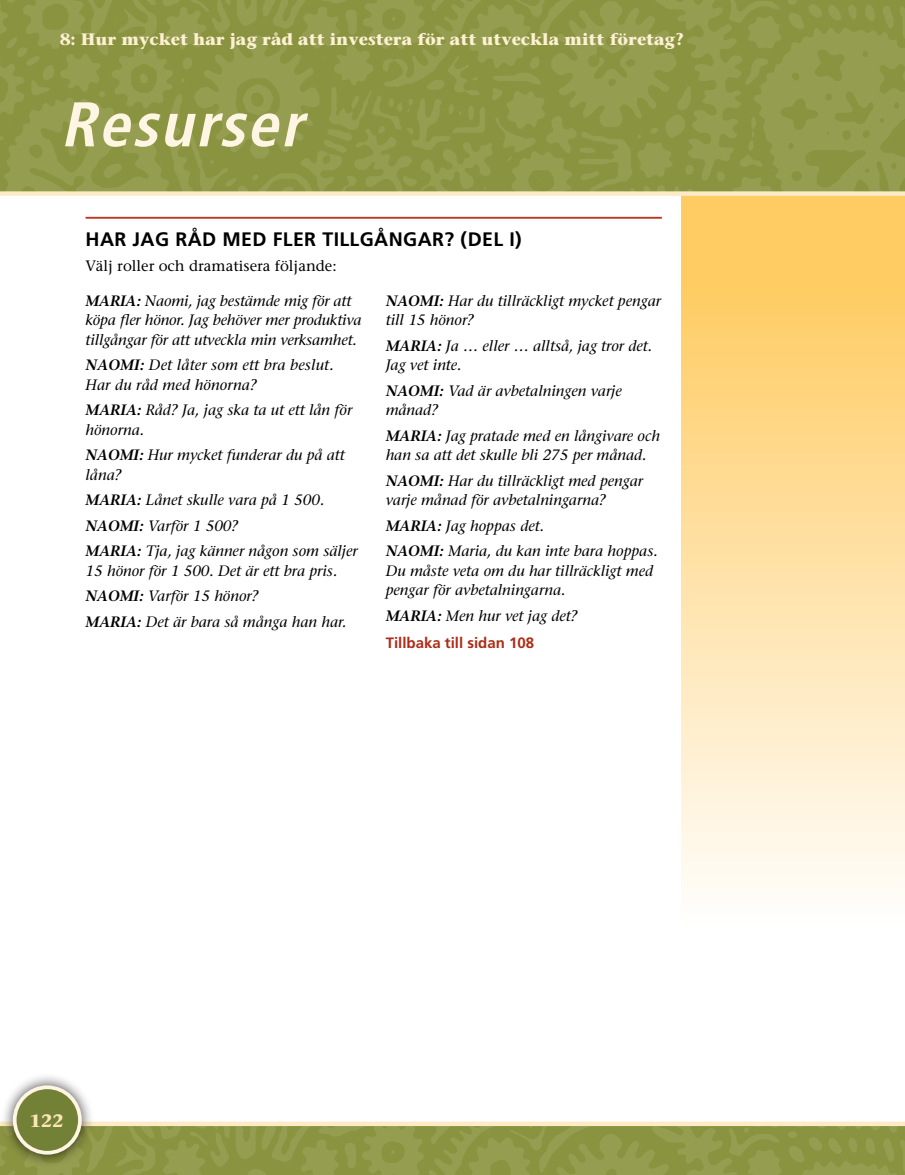
<style>
.page{position:relative;width:905px;height:1175px;background:#fff}
.page>*{position:absolute;margin:0;border:0;box-sizing:border-box;transform-origin:0 0}
.CHAP_title_RESOURCES{font:italic 700 condensed 63px "Frutigerlds Lat";letter-spacing:.035em;color:#fef5e2}
.HNDOUT_title{font:700 19.5px "Frutigerlds Lat";letter-spacing:.02em;color:#000}
.t1{font:700 18px "Stone Seriflds Lat";color:#fbe6b8}
.t2{font:700 16.5px "Stone Seriflds Lat";color:#fdf0d3}
.HNDOUT_para{font:italic 500 15px/19.5px "Stone Seriflds Lat";color:#000}
.HNDOUT_para_first{font:500 15px "Stone Seriflds Lat";color:#000}
.HNDOUT_para_RED{font:700 15px "Frutigerlds Lat";color:#ad2c17}
.s1{font-weight:600}
</style>
<div class="page">
<svg style="left:681px;top:196px;width:223px;height:693px"></svg>
<img style="left:0;top:1126px;width:904px;height:48px">
<div style="left:0;top:1121px;width:904px;height:5px;background:#fcebc6"></div>
<div style="left:0;top:1072px;width:95px;height:95px;background:#000;opacity:.75"></div>
<div style="left:15px;top:1087px;width:65px;height:65px;background:#738136;border-radius:50%"></div>
<div style="left:13px;top:1085px;width:69px;height:69px;border:4px solid #fef5e2;border-radius:50%"></div>
<img style="left:0;top:0;width:904px;height:191px">
<div style="left:0;top:191px;width:904px;height:5px;background:#fcebc6"></div>
<hr style="left:86px;top:217px;width:576px;height:2px;background:#bd351e">
<p class="t2" style="left:60px;top:25px;width:625px">8: Hur mycket har jag råd att investera för att utveckla mitt företag?</p>
<p class="CHAP_title_RESOURCES" style="left:61px;top:76px;width:243px">Resurser</p>
<p class="HNDOUT_title" style="left:86px;top:224px;width:437px">HAR JAG RÅD MED FLER TILLGÅNGAR? (DEL I)</p>
<p class="HNDOUT_para_first" style="left:86px;top:254px;width:252px">Välj roller och dramatisera följande:</p>
<p class="HNDOUT_para" style="left:86px;top:290px;width:278px"><span class="s1">MARIA:</span> Naomi, jag bestämde mig för att köpa fler hönor. Jag behöver mer produktiva tillgångar för att utveckla min verksamhet.</p>
<p class="HNDOUT_para" style="left:86px;top:355px;width:250px"><span class="s1">NAOMI:</span> Det låter som ett bra beslut.<br>Har du råd med hönorna?</p>
<p class="HNDOUT_para" style="left:86px;top:400px;width:268px"><span class="s1">MARIA:</span> Råd? Ja, jag ska ta ut ett lån för hönorna.</p>
<p class="HNDOUT_para" style="left:86px;top:445px;width:261px"><span class="s1">NAOMI:</span> Hur mycket funderar du på att låna?</p>
<p class="HNDOUT_para" style="left:86px;top:490px;width:240px"><span class="s1">MARIA:</span> Lånet skulle vara på 1 500.</p>
<p class="HNDOUT_para" style="left:86px;top:515px;width:154px"><span class="s1">NAOMI:</span> Varför 1 500?</p>
<p class="HNDOUT_para" style="left:86px;top:541px;width:274px"><span class="s1">MARIA:</span> Tja, jag känner någon som säljer<br>15 hönor för 1 500. Det är ett bra pris.</p>
<p class="HNDOUT_para" style="left:86px;top:586px;width:175px"><span class="s1">NAOMI:</span> Varför 15 hönor?</p>
<p class="HNDOUT_para" style="left:86px;top:611px;width:262px"><span class="s1">MARIA:</span> Det är bara så många han har.</p>
<p class="HNDOUT_para" style="left:386px;top:290px;width:277px"><span class="s1">NAOMI:</span> Har du tillräckligt mycket pengar till 15 hönor?</p>
<p class="HNDOUT_para" style="left:386px;top:335px;width:268px"><span class="s1">MARIA:</span> Ja … eller … alltså, jag tror det.<br>Jag vet inte.</p>
<p class="HNDOUT_para" style="left:386px;top:380px;width:237px"><span class="s1">NAOMI:</span> Vad är avbetalningen varje månad?</p>
<p class="HNDOUT_para" style="left:386px;top:425px;width:276px"><span class="s1">MARIA:</span> Jag pratade med en långivare och han sa att det skulle bli 275 per månad.</p>
<p class="HNDOUT_para" style="left:386px;top:470px;width:259px"><span class="s1">NAOMI:</span> Har du tillräckligt med pengar varje månad för avbetalningarna?</p>
<p class="HNDOUT_para" style="left:386px;top:515px;width:160px"><span class="s1">MARIA:</span> Jag hoppas det.</p>
<p class="HNDOUT_para" style="left:386px;top:541px;width:273px"><span class="s1">NAOMI:</span> Maria, du kan inte bara hoppas.<br>Du måste veta om du har tillräckligt med pengar för avbetalningarna.</p>
<p class="HNDOUT_para" style="left:386px;top:605px;width:194px"><span class="s1">MARIA:</span> Men hur vet jag det?</p>
<p class="HNDOUT_para_RED" style="left:386px;top:631px;width:150px">Tillbaka till sidan 108</p>
<p class="t1" style="left:29px;top:1105px;width:36px">122</p>
</div>
